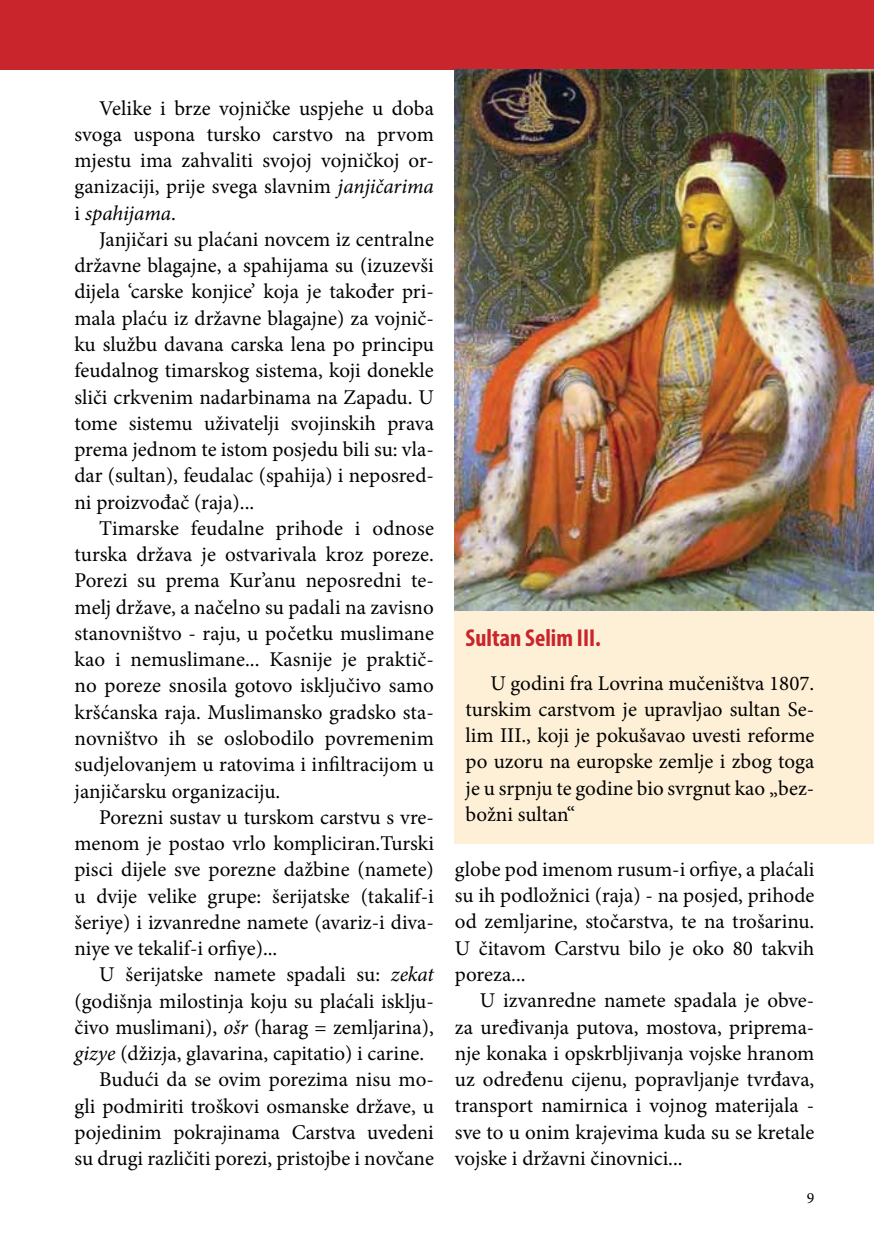
<style>
.page{position:relative;width:874px;height:1241px;background:#fff}
.page>*{position:absolute;margin:0;border:0;box-sizing:border-box;transform-origin:0 0}
.t1{font:700 condensed 24.5px "Myriad Pro";color:#c9252c}
.t2{font:21px/26.2px "Minion Pro";color:#000;text-align:justify}
.t3{font:15.75px "Minion Pro";color:#000}
.s1{font-style:italic}
</style>
<div class="page">
<div style="left:0;top:0;width:873px;height:69px;background:#c9252c"></div>
<div style="left:454px;top:610px;width:419px;height:233px;background:#fef0d6"></div>
<img style="left:454px;top:69px;width:419px;height:541px">
<p class="t2" style="left:74px;top:95px;width:361px;text-indent:25px">Velike i brze vojničke uspjehe u doba svoga uspona tursko carstvo na prvom mjestu ima zahvaliti svojoj vojničkoj or&shy;ganizaciji, prije svega slavnim <span class="s1">janjičarima </span>i <span class="s1">spahijama</span>.</p>
<p class="t2" style="left:74px;top:226px;width:361px;text-indent:25px">Janjičari su plaćani novcem iz centralne državne blagajne, a spahijama su (izuzevši dijela ‘carske konjice’ koja je također pri&shy;mala plaću iz državne blagajne) za vojnič&shy;ku službu davana carska lena po principu feudalnog timarskog sistema, koji donekle sliči crkvenim nadarbinama na Zapadu. U tome sistemu uživatelji svojinskih prava prema jednom te istom posjedu bili su: vla&shy;dar (sultan), feudalac (spahija) i neposred&shy;ni proizvođač (raja)...</p>
<p class="t2" style="left:74px;top:515px;width:361px;text-indent:25px">Timarske feudalne prihode i odnose turska država je ostvarivala kroz poreze.<br>Porezi su prema Kur’anu neposredni te&shy;melj države, a načelno su padali na zavisno stanovništvo - raju, u početku muslimane kao i nemuslimane... Kasnije je praktič&shy;no poreze snosila gotovo isključivo samo kršćanska raja. Muslimansko gradsko sta&shy;novništvo ih se oslobodilo povremenim sudjelovanjem u ratovima i infiltracijom u janjičarsku organizaciju.</p>
<p class="t2" style="left:74px;top:803px;width:361px;text-indent:25px">Porezni sustav u turskom carstvu s vre&shy;menom je postao vrlo kompliciran.Turski pisci dijele sve porezne dažbine (namete) u dvije velike grupe: šerijatske (takalif-i šeriye) i izvanredne namete (avariz-i diva&shy;niye ve tekalif-i orfiye)...</p>
<p class="t2" style="left:99px;top:961px;width:336px">U šerijatske namete spadali su: <span class="s1">zekat</span></p>
<p class="t2" style="left:74px;top:987px;width:361px">(godišnja milostinja koju su plaćali isklju-</p>
<p class="t2" style="left:74px;top:1013px;width:361px">čivo muslimani), <span class="s1">ošr</span> (harag = zemljarina),</p>
<p class="t2" style="left:74px;top:1040px;width:351px"><span class="s1">gizye</span> (džizja, glavarina, capitatio) i carine.</p>
<p class="t2" style="left:99px;top:1066px;width:336px">Budući da se ovim porezima nisu mo-</p>
<p class="t2" style="left:74px;top:1092px;width:361px">gli podmiriti troškovi osmanske države, u</p>
<p class="t2" style="left:74px;top:1118px;width:361px">pojedinim pokrajinama Carstva uvedeni</p>
<p class="t2" style="left:74px;top:1145px;width:361px">su drugi različiti porezi, pristojbe i novčane</p>
<p class="t1" style="left:465px;top:622px;width:137px">Sultan Selim III.</p>
<p class="t2" style="left:465px;top:669px;width:350px;text-indent:25px">U godini fra Lovrina mučeništva 1807. turskim carstvom je upravljao sultan Se&shy;lim III., koji je pokušavao uvesti reforme po uzoru na europske zemlje i zbog toga je u srpnju te godine bio svrgnut kao „bez&shy;božni sultan“</p>
<p class="t2" style="left:454px;top:856px;width:361px">globe pod imenom rusum-i orfiye, a plaćali su ih podložnici (raja) - na posjed, prihode od zemljarine, stočarstva, te na trošarinu.<br>U čitavom Carstvu bilo je oko 80 takvih poreza...</p>
<p class="t2" style="left:454px;top:987px;width:361px;text-indent:25px">U izvanredne namete spadala je obve&shy;za uređivanja putova, mostova, priprema&shy;nje konaka i opskrbljivanja vojske hranom uz određenu cijenu, popravljanje tvrđava, transport namirnica i vojnog materijala - sve to u onim krajevima kuda su se kretale vojske i državni činovnici...</p>
<p class="t3" style="left:806px;top:1187px;width:9px">9</p>
</div>
